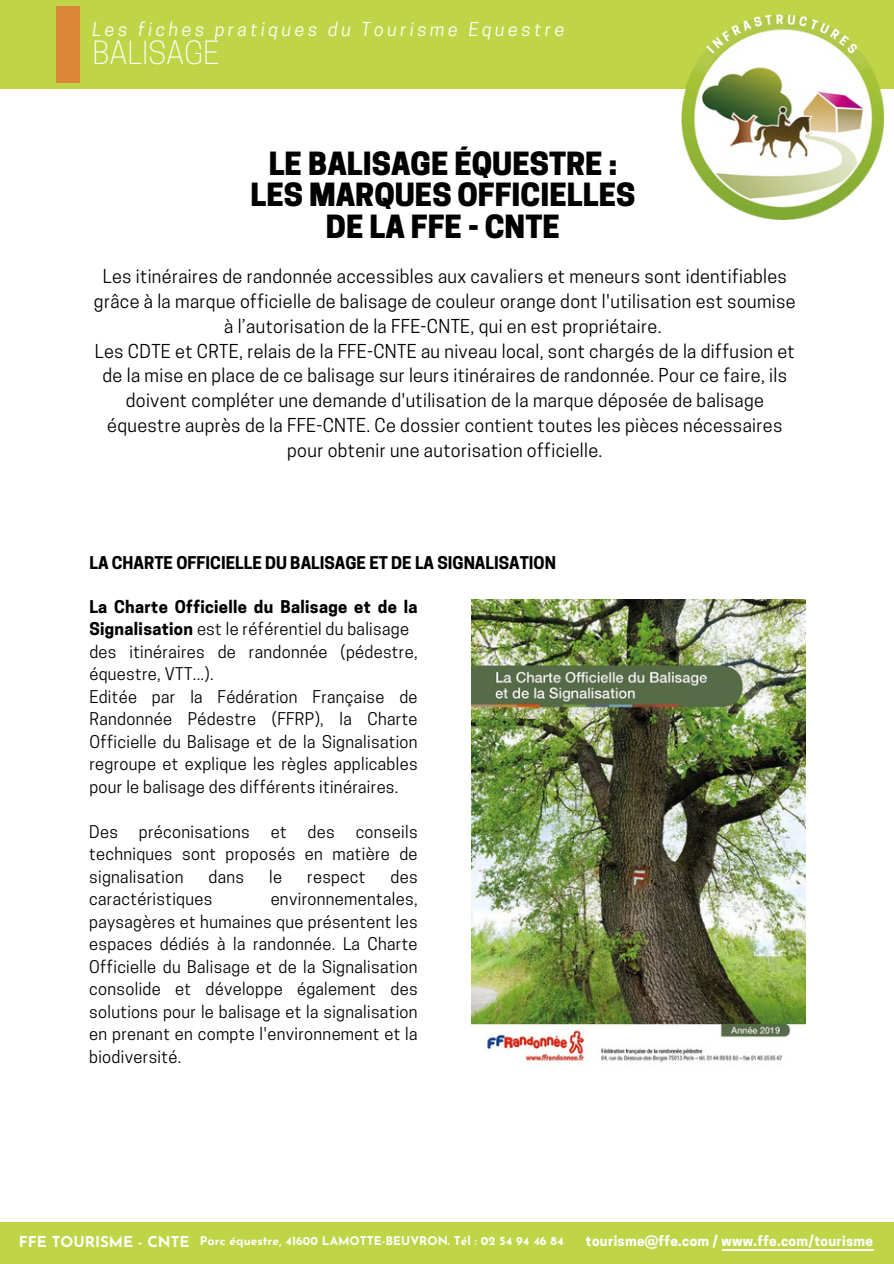
<style>
.page{position:relative;width:894px;height:1264px;background:#fff}
.page>*{position:absolute;margin:0;border:0;box-sizing:border-box;transform-origin:0 0}
.t1{font:800 30px/31.5px "Cooper Hewitt";color:#000;text-align:center}
.t2{font:300 30px "Cooper Hewitt";color:#fff}
.t3{font:18px/24.8px "Cooper Hewitt";letter-spacing:.02em;color:#000;text-align:center}
.t4{font:italic 18px "Cooper Hewitt";letter-spacing:.195em;color:#fff}
.t5{font:16.5px/22.5px "Cooper Hewitt";letter-spacing:.02em;color:#000;text-align:justify}
.t6{font:700 16.5px "Cooper Hewitt";color:#000}
.t7{font:700 15px "Josefin Sans";color:#fff}
.t8{font:700 13.5px "Cooper Hewitt";letter-spacing:.025em;color:#fff}
.t9{font:700 12px "Josefin Sans";color:#fff}
.s1{font-weight:700}
</style>
<div class="page">
<div style="left:0;top:0;width:893px;height:89px;background:#bfd547"></div>
<div style="left:57px;top:6px;width:22px;height:77px;background:#db8536"></div>
<img style="left:681px;top:50px;width:202px;height:169px">
<img style="left:471px;top:599px;width:333px;height:463px">
<div style="left:0;top:1222px;width:893px;height:41px;background:#bfd547"></div>
<hr style="left:721px;top:1249px;width:152px;height:1px;background:#fff">
<svg style="left:706px;top:15px;width:152px;height:39px"></svg>
<p class="t4" style="left:92px;top:23px;width:473px">Les fiches pratiques du Tourisme Equestre</p>
<p class="t2" style="left:92px;top:42px;width:128px">BALISAGE</p>
<p class="t1" style="left:250px;top:151px;width:386px">LE BALISAGE ÉQUESTRE :<br>LES MARQUES OFFICIELLES<br>DE LA FFE - CNTE</p>
<p class="t3" style="left:94px;top:266px;width:703px">Les itinéraires de randonnée accessibles aux cavaliers et meneurs sont identifiables grâce à la marque officielle de balisage de couleur orange dont l'utilisation est soumise à l’autorisation de la FFE-CNTE, qui en est propriétaire.<br>Les CDTE et CRTE, relais de la FFE-CNTE au niveau local, sont chargés de la diffusion et de la mise en place de ce balisage sur leurs itinéraires de randonnée. Pour ce faire, ils doivent compléter une demande d'utilisation de la marque déposée de balisage équestre auprès de la FFE-CNTE. Ce dossier contient toutes les pièces nécessaires pour obtenir une autorisation officielle.</p>
<p class="t6" style="left:89px;top:556px;width:468px">LA CHARTE OFFICIELLE DU BALISAGE ET DE LA SIGNALISATION</p>
<p class="t5" style="left:89px;top:597px;width:330px;text-align:left"><span class="s1">La Charte Officielle du Balisage et de la Signalisation</span> est le référentiel du balisage des itinéraires de randonnée (pédestre, équestre, VTT...).<br>Editée par la Fédération Française de Randonnée Pédestre (FFRP), la Charte Officielle du Balisage et de la Signalisation regroupe et explique les règles applicables pour le balisage des différents itinéraires.</p>
<p class="t5" style="left:89px;top:822px;width:330px;text-indent:266px">conseils techniques sont proposés en matière de signalisation</p>
<p class="t5" style="left:89px;top:822px;width:30px">Des</p>
<p class="t5" style="left:139px;top:822px;width:112px">préconisations</p>
<p class="t5" style="left:271px;top:822px;width:17px">et</p>
<p class="t5" style="left:307px;top:822px;width:29px">des</p>
<p class="t5" style="left:208px;top:867px;width:37px">dans</p>
<p class="t5" style="left:269px;top:867px;width:14px">le</p>
<p class="t5" style="left:307px;top:867px;width:60px">respect</p>
<p class="t5" style="left:390px;top:867px;width:29px">des</p>
<p class="t5" style="left:89px;top:889px;width:125px">caractéristiques</p>
<p class="t5" style="left:89px;top:889px;width:330px;text-indent:181px">environnementales, paysagères et humaines que présentent les espaces dédiés à la randonnée. La Charte Officielle du Balisage et de la Signalisation consolide et développe également des solutions pour le balisage et la signalisation en prenant en compte l'environnement et la biodiversité.</p>
<h4 class="t7" style="left:19px;top:1235px;width:172px">FFE TOURISME - CNTE</h4>
<p class="t9" style="left:200px;top:1236px;width:365px">Parc équestre, 41600 LAMOTTE-BEUVRON. Tél : 02 54 94 46 84</p>
<h5 class="t8" style="left:585px;top:1235px;width:288px">tourisme@ffe.com / www.ffe.com/tourisme</h5>
</div>
